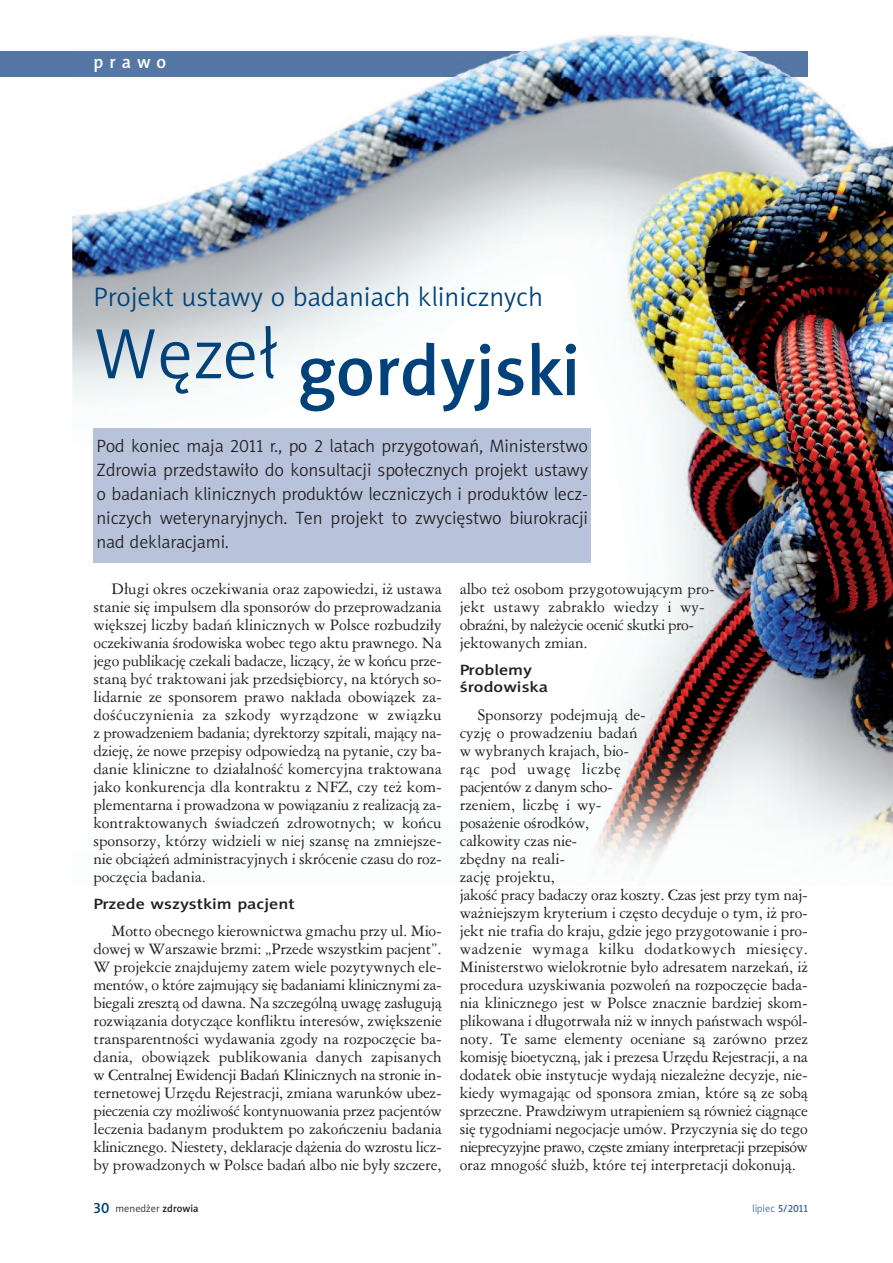
<style>
.page{position:relative;width:893px;height:1263px;background:#fff}
.page>*{position:absolute;margin:0;border:0;box-sizing:border-box;transform-origin:0 0}
.t1{font:72px "Naomi Sans EFNPS Medium";color:#004279}
.t2{font:27px "Naomi Sans EFNPS Light";color:#004279}
.t3{font:18px/24px "Naomi Sans EFNPS Light";letter-spacing:-.005em;color:#231f20;text-align:justify}
.t4{font:18px "Naomi Sans EFNPS Medium";letter-spacing:.335em;color:#fff}
.t5{font:15px/18px "Ameri Garmnd PL";letter-spacing:-.005em;color:#231f20;text-align:justify}
.t6{font:15px/16.5px "Naomi Sans EFNPS Medium";color:#231f20;scale:1.2 1}
.t7{font:10.5px "Naomi Sans EFNPS Light";color:#231f20}
.t8{font:10.5px "Naomi Sans EFNPS Light";color:#3d6799}
.s1{font-family:"Naomi Sans EFNPS Medium";font-size:15px;color:#004279}
.s2{font-family:"Naomi Sans EFNPS Medium"}
</style>
<div class="page">
<div style="left:0;top:51px;width:808px;height:26px;background:#5476a5"></div>
<img style="left:72px;top:34px;width:821px;height:828px">
<img style="left:72px;top:51px;width:736px;height:26px">
<div style="left:94px;top:429px;width:497px;height:134px;background:#b8c3db"></div>
<p class="t4" style="left:94px;top:55px;width:74px">prawo</p>
<h2 class="t2" style="left:94px;top:287px;width:451px">Projekt ustawy o badaniach klinicznych</h2>
<h1 class="t1" style="left:94px;top:343px;width:488px"><sup>Węzeł</sup> gordyjski</h1>
<p class="t3" style="left:97px;top:436px;width:493px">Pod koniec maja 2011 r., po 2 latach przygotowań, Ministerstwo Zdrowia przedstawiło do konsultacji społecznych projekt ustawy o badaniach klinicznych produktów leczniczych i produktów lecz&shy;niczych weterynaryjnych. Ten projekt to zwycięstwo biurokracji nad deklaracjami.</p>
<p class="t5" style="left:94px;top:580px;width:350px;text-indent:18px">Długi okres oczekiwania oraz zapowiedzi, iż ustawa stanie się impulsem dla sponsorów do przeprowadzania większej liczby badań klinicznych w Polsce rozbudziły oczekiwania środowiska wobec tego aktu prawnego. Na jego publikację czekali badacze, liczący, że w końcu prze&shy;staną być traktowani jak przedsiębiorcy, na których so&shy;lidarnie ze sponsorem prawo nakłada obowiązek za&shy;dośćuczynienia za szkody wyrządzone w związku z prowadzeniem badania; dyrektorzy szpitali, mający na&shy;dzieję, że nowe przepisy odpowiedzą na pytanie, czy ba&shy;danie kliniczne to działalność komercyjna traktowana jako konkurencja dla kontraktu z NFZ, czy też kom&shy;plementarna i prowadzona w powiązaniu z realizacją za&shy;kontraktowanych świadczeń zdrowotnych; w końcu sponsorzy, którzy widzieli w niej szansę na zmniejsze&shy;nie obciążeń administracyjnych i skrócenie czasu do roz&shy;poczęcia badania.</p>
<p class="t6" style="left:94px;top:897px;width:169px">Przede wszystkim pacjent</p>
<p class="t5" style="left:94px;top:922px;width:350px;text-indent:18px">Motto obecnego kierownictwa gmachu przy ul. Mio&shy;dowej w Warszawie brzmi: „Przede wszystkim pacjent”.<br>W projekcie znajdujemy zatem wiele pozytywnych ele&shy;mentów, o które zajmujący się badaniami klinicznymi za&shy;biegali zresztą od dawna. Na szczególną uwagę zasługują rozwiązania dotyczące konfliktu interesów, zwiększenie transparentności wydawania zgody na rozpoczęcie ba&shy;dania, obowiązek publikowania danych zapisanych w Centralnej Ewidencji Badań Klinicznych na stronie in&shy;ternetowej Urzędu Rejestracji, zmiana warunków ubez&shy;pieczenia czy możliwość kontynuowania przez pacjentów leczenia badanym produktem po zakończeniu badania klinicznego. Niestety, deklaracje dążenia do wzrostu licz&shy;by prowadzonych w Polsce badań albo nie były szczere,</p>
<p class="t5" style="left:460px;top:580px;width:256px;text-align:left">albo też osobom przygotowującym pro&shy;jekt ustawy zabrakło wiedzy i wy&shy;obraźni, by należycie ocenić skutki pro&shy;jektowanych zmian.</p>
<p class="t6" style="left:460px;top:663px;width:75px">Problemy środowiska</p>
<p class="t5" style="left:460px;top:706px;width:350px;text-align:left;text-indent:18px">Sponsorzy podejmują de-<br>cyzję o prowadzeniu badań<br>w wybranych krajach, bio-<br>rąc pod uwagę liczbę<br>pacjentów z danym scho-<br>rzeniem, liczbę i wy-<br>posażenie ośrodków,<br>całkowity czas nie-<br>zbędny na reali-<br>zację projektu,<br>jakość pracy badaczy oraz koszty. Czas jest przy tym naj&shy;ważniejszym kryterium i często decyduje o tym, iż pro&shy;jekt nie trafia do kraju, gdzie jego przygotowanie i pro&shy;wadzenie wymaga kilku dodatkowych miesięcy.<br>Ministerstwo wielokrotnie było adresatem narzekań, iż procedura uzyskiwania pozwoleń na rozpoczęcie bada&shy;nia klinicznego jest w Polsce znacznie bardziej skom&shy;plikowana i długotrwała niż w innych państwach wspól&shy;noty. Te same elementy oceniane są zarówno przez komisję bioetyczną, jak i prezesa Urzędu Rejestracji, a na dodatek obie instytucje wydają niezależne decyzje, nie&shy;kiedy wymagając od sponsora zmian, które są ze sobą sprzeczne. Prawdziwym utrapieniem są również ciągnące się tygodniami negocjacje umów. Przyczynia się do tego nieprecyzyjne prawo, częste zmiany interpretacji przepisów oraz mnogość służb, które tej interpretacji dokonują.</p>
<p class="t7" style="left:94px;top:1204px;width:106px"><span class="s1">30</span> menedżer <span class="s2">zdrowia</span></p>
<p class="t8" style="left:752px;top:1204px;width:57px">lipiec <span class="s2">5/2011</span></p>
</div>
